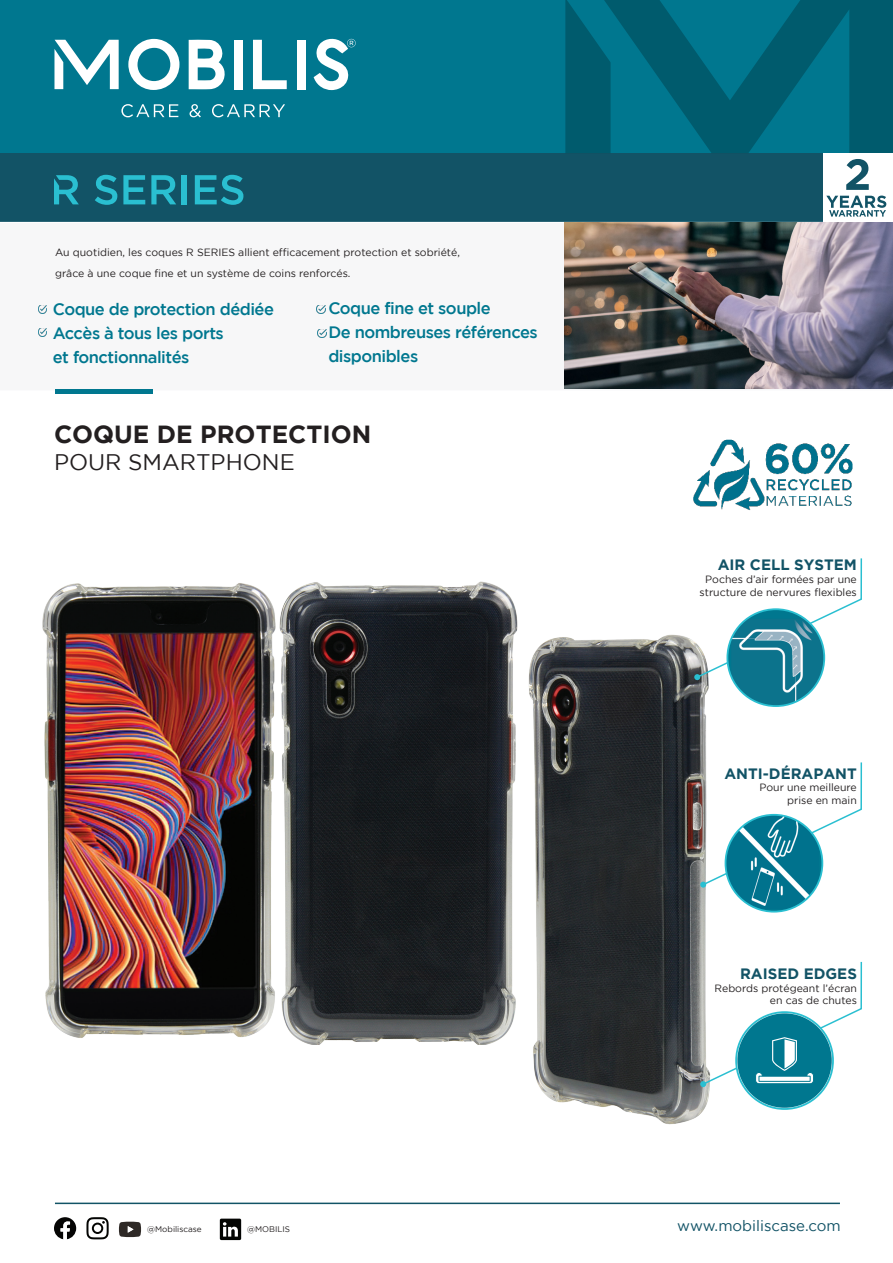
<style>
.page{position:relative;width:893px;height:1263px;background:#fff}
.page>*{position:absolute;margin:0;border:0;box-sizing:border-box;transform-origin:0 0}
.t1{font:700 24.75px "Gotham";color:#231f20}
.t2{font:22.5px "Gotham";color:#231f20}
.t3{font:500 16.5px "Gotham";letter-spacing:-.03em;color:#00778f}
.t4{font:700 15px "Gotham";color:#125366}
.t5{font:15px "Gotham";color:#125366}
.t6{font:10.5px/12.6px "Gotham";color:#231f20;text-align:center}
.t7{font:8.1px "Gotham";color:#231f20}
</style>
<div class="page">
<div style="left:0;top:0;width:893px;height:222px;background:#00778f"></div>
<img style="left:528px;top:634px;width:182px;height:491px">
<div style="left:737px;top:1013px;width:95px;height:95px;background:#00778f;border-radius:50%"></div>
<img style="left:42px;top:583px;width:234px;height:455px">
<img style="left:279px;top:581px;width:239px;height:464px">
<svg style="left:694px;top:599px;width:167px;height:81px"></svg>
<svg style="left:727px;top:609px;width:97px;height:97px"></svg>
<img style="left:731px;top:618px;width:93px;height:88px">
<div style="left:726px;top:608px;width:99px;height:99px;border:2px solid #2abfd1;border-radius:50%"></div>
<svg style="left:700px;top:761px;width:163px;height:127px"></svg>
<img style="left:727px;top:815px;width:92px;height:94px">
<div style="left:725px;top:814px;width:98px;height:98px;border:2px solid #2abfd1;border-radius:50%"></div>
<svg style="left:700px;top:960px;width:163px;height:127px"></svg>
<hr style="left:860px;top:558px;width:2px;height:42px;background:#2abfd1">
<img style="left:693px;top:439px;width:160px;height:71px">
<div style="left:0;top:153px;width:893px;height:69px;background:#125366"></div>
<svg style="left:189px;top:40px;width:36px;height:49px"></svg>
<svg style="left:128px;top:39px;width:52px;height:51px"></svg>
<svg style="left:253px;top:40px;width:34px;height:49px"></svg>
<div style="left:234px;top:40px;width:9px;height:49px;background:#fff"></div>
<div style="left:297px;top:40px;width:9px;height:49px;background:#fff"></div>
<svg style="left:54px;top:40px;width:65px;height:49px"></svg>
<svg style="left:121px;top:104px;width:57px;height:13px"></svg>
<svg style="left:190px;top:104px;width:11px;height:13px"></svg>
<svg style="left:212px;top:104px;width:73px;height:13px"></svg>
<svg style="left:314px;top:39px;width:42px;height:51px"></svg>
<svg style="left:611px;top:0;width:282px;height:153px"></svg>
<svg style="left:565px;top:0;width:46px;height:153px"></svg>
<svg style="left:95px;top:175px;width:22px;height:30px"></svg>
<svg style="left:123px;top:175px;width:22px;height:29px"></svg>
<svg style="left:151px;top:175px;width:25px;height:29px"></svg>
<div style="left:182px;top:175px;width:5px;height:29px;background:#2abfd1"></div>
<svg style="left:195px;top:175px;width:48px;height:30px"></svg>
<svg style="left:54px;top:175px;width:25px;height:29px"></svg>
<div style="left:824px;top:153px;width:69px;height:69px;background:#fff"></div>
<svg style="left:846px;top:159px;width:23px;height:31px"></svg>
<svg style="left:826px;top:196px;width:60px;height:21px"></svg>
<img style="left:564px;top:222px;width:329px;height:167px">
<hr style="left:55px;top:1202px;width:785px;height:2px;background:#125366">
<svg style="left:220px;top:1218px;width:21px;height:22px"></svg>
<svg style="left:54px;top:1217px;width:22px;height:22px"></svg>
<svg style="left:86px;top:1217px;width:23px;height:22px"></svg>
<svg style="left:119px;top:1222px;width:22px;height:15px"></svg>
<hr style="left:55px;top:389px;width:97px;height:4px;background:#00778f">
<svg style="left:38px;top:328px;width:9px;height:9px"></svg>
<svg style="left:38px;top:305px;width:9px;height:9px"></svg>
<svg style="left:317px;top:329px;width:9px;height:9px"></svg>
<svg style="left:316px;top:305px;width:9px;height:9px"></svg>
<p class="t6" style="left:55px;top:246px;width:406px">Au quotidien, les coques R SERIES allient efficacement protection et sobriété,</p>
<p class="t6" style="left:55px;top:267px;width:297px">grâce à une coque fine et un système de coins renforcés.</p>
<p class="t3" style="left:53px;top:300px;width:223px">Coque de protection dédiée</p>
<p class="t3" style="left:53px;top:324px;width:173px">Accès à tous les ports</p>
<p class="t3" style="left:53px;top:348px;width:138px">et fonctionnalités</p>
<p class="t3" style="left:328px;top:299px;width:164px">Coque fine et souple</p>
<p class="t3" style="left:328px;top:323px;width:211px">De nombreuses références</p>
<p class="t3" style="left:328px;top:347px;width:91px">disponibles</p>
<p class="t1" style="left:54px;top:420px;width:319px">COQUE DE PROTECTION</p>
<p class="t2" style="left:54px;top:450px;width:242px">POUR SMARTPHONE</p>
<p class="t4" style="left:718px;top:556px;width:141px">AIR CELL SYSTEM</p>
<p class="t6" style="left:700px;top:573px;width:159px">Poches d’air formées par une structure de nervures flexibles</p>
<p class="t4" style="left:724px;top:765px;width:134px">ANTI-DÉRAPANT</p>
<p class="t6" style="left:759px;top:781px;width:99px">Pour une meilleure</p>
<p class="t6" style="left:787px;top:794px;width:71px">prise en main</p>
<p class="t4" style="left:740px;top:965px;width:118px">RAISED EDGES</p>
<p class="t6" style="left:715px;top:982px;width:144px">Rebords protégeant l’écran</p>
<p class="t6" style="left:770px;top:994px;width:89px">en cas de chutes</p>
<p class="t7" style="left:147px;top:1225px;width:56px">@Mobiliscase</p>
<p class="t7" style="left:247px;top:1225px;width:44px">@MOBILIS</p>
<p class="t5" style="left:677px;top:1217px;width:165px">www.mobiliscase.com</p>
</div>
